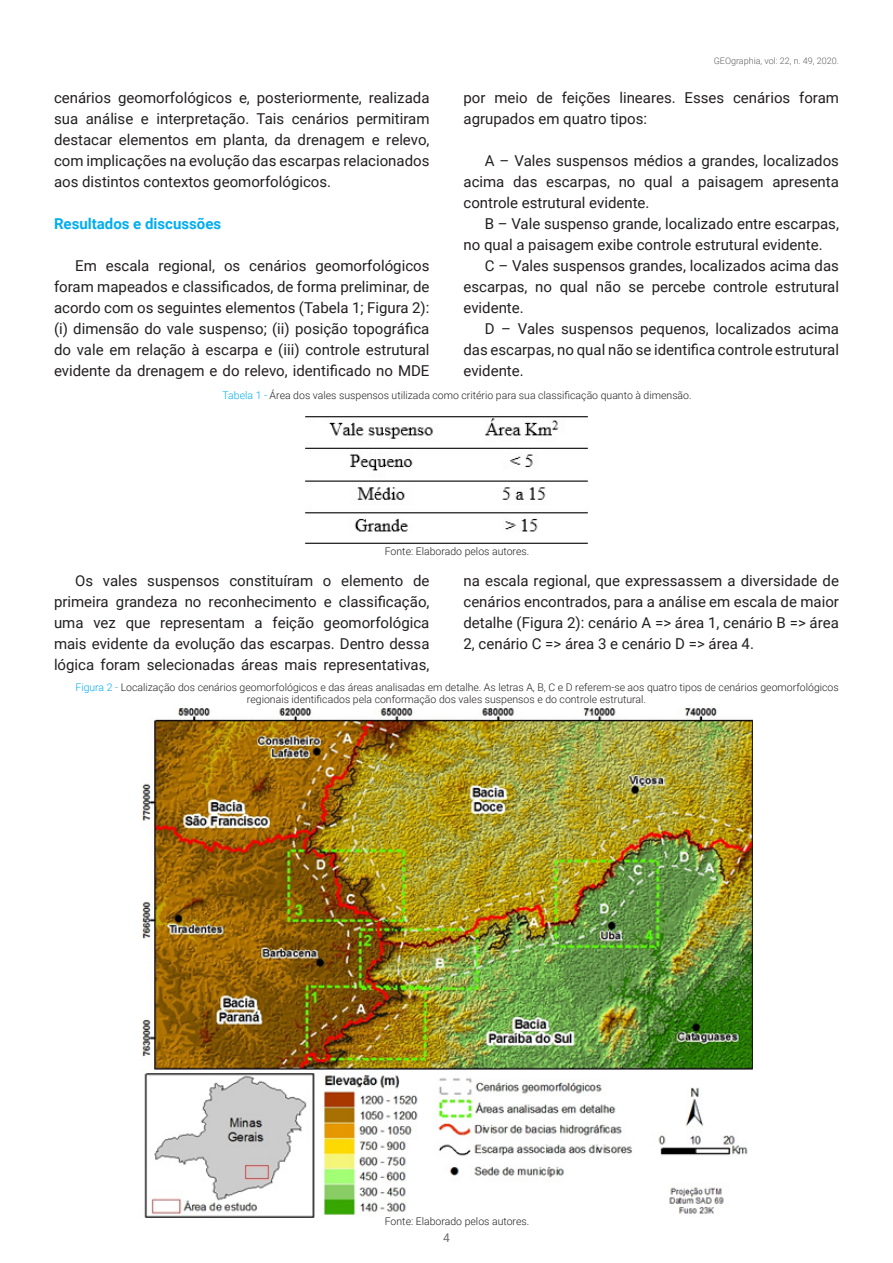
<style>
.page{position:relative;width:893px;height:1263px;background:#fff}
.page>*{position:absolute;margin:0;border:0;box-sizing:border-box;transform-origin:0 0}
.t1{font:15px/21px "Roboto";color:#231f20;text-align:justify}
.t2{font:700 15px "Roboto";color:#00aeef}
.t3{font:12px "Roboto";color:#6c6d70}
.Gradiva{font:300 10.5px/12px "Roboto";color:#231f20}
.t4{font:300 9px "Roboto";color:#5f5f62}
.s1{color:#00aeef}
</style>
<div class="page">
<img style="left:305px;top:416px;width:283px;height:128px">
<img style="left:141px;top:707px;width:612px;height:511px">
<p class="t4" style="left:714px;top:55px;width:127px">GEOgraphia, vol: 22, n. 49, 2020.</p>
<p class="t1" style="left:54px;top:86px;width:377px">cenários geomorfológicos e, posteriormente, realizada sua análise e interpretação. Tais cenários permitiram destacar elementos em planta, da drenagem e relevo, com implicações na evolução das escarpas relacionados aos distintos contextos geomorfológicos.</p>
<p class="t2" style="left:54px;top:213px;width:169px">Resultados e discussões</p>
<p class="t1" style="left:54px;top:254px;width:377px;text-indent:21px">Em escala regional, os cenários geomorfológicos foram mapeados e classificados, de forma preliminar, de acordo com os seguintes elementos (Tabela 1; Figura 2): (i) dimensão do vale suspenso; (ii) posição topográfica do vale em relação à escarpa e (iii) controle estrutural evidente da drenagem e do relevo, identificado no MDE</p>
<p class="t1" style="left:463px;top:86px;width:377px">por meio de feições lineares. Esses cenários foram agrupados em quatro tipos:</p>
<p class="t1" style="left:463px;top:149px;width:377px;text-indent:21px">A – Vales suspensos médios a grandes, localizados acima das escarpas, no qual a paisagem apresenta controle estrutural evidente.</p>
<p class="t1" style="left:463px;top:212px;width:377px;text-indent:21px">B – Vale suspenso grande, localizado entre escarpas, no qual a paisagem exibe controle estrutural evidente.</p>
<p class="t1" style="left:463px;top:254px;width:377px;text-indent:21px">C – Vales suspensos grandes, localizados acima das escarpas, no qual não se percebe controle estrutural evidente.</p>
<p class="t1" style="left:463px;top:317px;width:377px;text-indent:21px">D – Vales suspensos pequenos, localizados acima das escarpas, no qual não se identifica controle estrutural evidente.</p>
<p class="Gradiva" style="left:223px;top:389px;width:471px"><span class="s1">Tabela 1 -</span> Área dos vales suspensos utilizada como critério para sua classificação quanto à dimensão.</p>
<p class="Gradiva" style="left:385px;top:545px;width:146px">Fonte: Elaborado pelos autores.</p>
<p class="t1" style="left:54px;top:569px;width:377px;text-indent:21px">Os vales suspensos constituíram o elemento de primeira grandeza no reconhecimento e classificação, uma vez que representam a feição geomorfológica mais evidente da evolução das escarpas. Dentro dessa lógica foram selecionadas áreas mais representativas,</p>
<p class="t1" style="left:463px;top:569px;width:377px">na escala regional, que expressassem a diversidade de cenários encontrados, para a análise em escala de maior detalhe (Figura 2): cenário A =&gt; área 1, cenário B =&gt; área 2, cenário C =&gt; área 3 e cenário D =&gt; área 4.</p>
<p class="Gradiva" style="left:247px;top:681px;width:593px;text-indent:-171px"><span class="s1">Figura 2 -</span> Localização dos cenários geomorfológicos e das áreas analisadas em detalhe. As letras A, B, C e D referem-se aos quatro tipos de cenários geomorfológicos regionais identificados pela conformação dos vales suspensos e do controle estrutural.</p>
<p class="Gradiva" style="left:385px;top:1215px;width:146px">Fonte: Elaborado pelos autores.</p>
<p class="t3" style="left:443px;top:1229px;width:8px">4</p>
</div>
